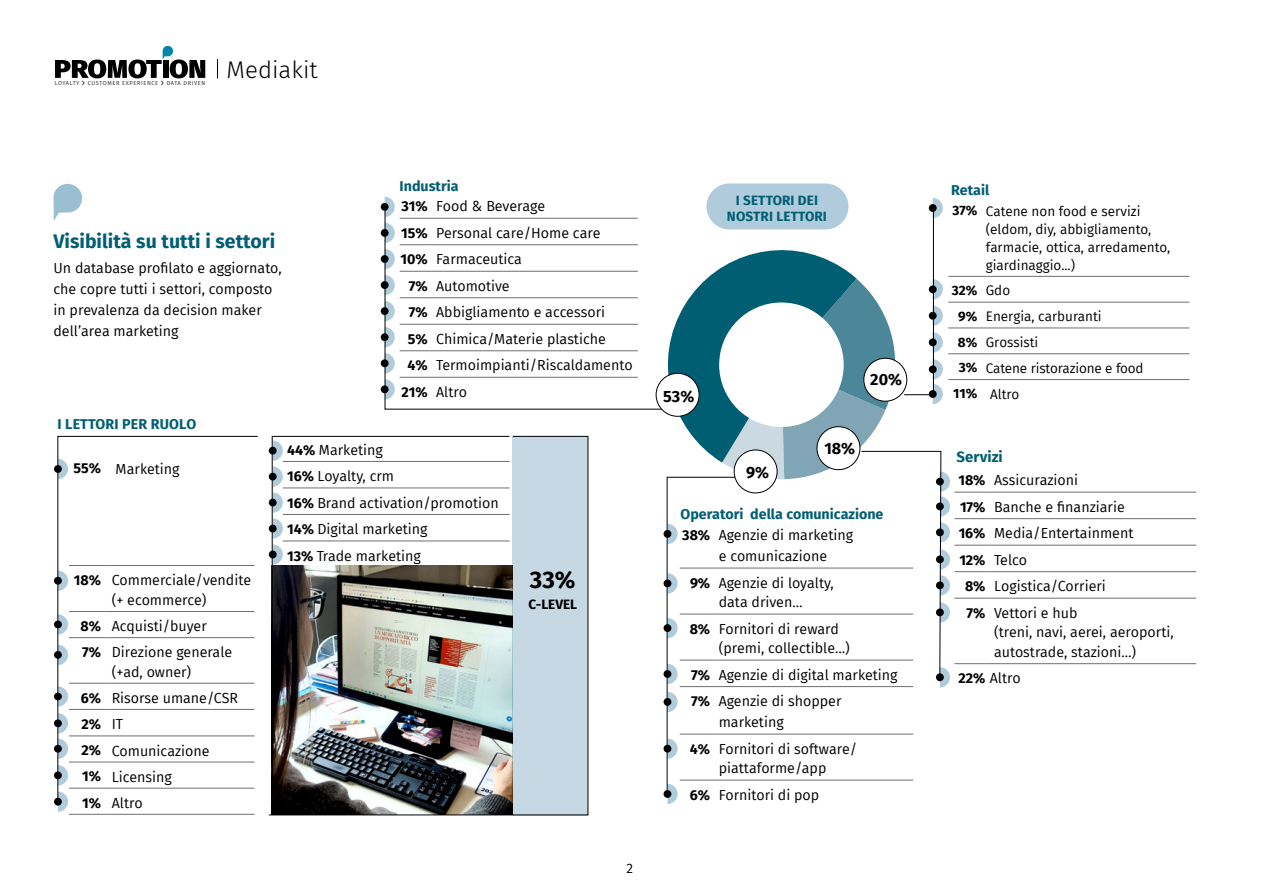
<style>
.page{position:relative;width:1263px;height:893px;background:#fff}
.page>*{position:absolute;margin:0;border:0;box-sizing:border-box;transform-origin:0 0}
.t1{font:300 24px "Fira Sans";color:#000}
.t2{font:700 24px "Fira Sans";color:#000}
.t3{font:700 19.5px "Fira Sans";color:#005e73}
.t4{font:700 16.2px "Fira Sans";color:#000}
.t5{font:700 15px "Fira Sans";color:#005e73}
.t6{font:14.25px/26.5px "Fira Sans";color:#000}
.t7{font:700 14.25px "Fira Sans";color:#005e73}
.t8{font:13.5px/18px "Fira Sans";color:#000}
.t9{font:700 13.5px/16.5px "Fira Sans";letter-spacing:.01em;color:#005e73;text-align:center}
.t10{font:700 13.5px "Fira Sans";color:#000}
.t11{font:5.7px "Fira Sans";letter-spacing:.11em;color:#373a3b}
.t12{font:5.7px "Fira Sans";letter-spacing:.08em;color:#373a3b}
.s1{font-weight:700}
.s2{font-weight:400}
</style>
<div class="page">
<svg style="left:53px;top:184px;width:29px;height:37px"></svg>
<svg style="left:385px;top:197px;width:10px;height:9px"></svg>
<div style="left:381px;top:203px;width:8px;height:8px;background:#000;border-radius:50%"></div>
<div style="left:381px;top:229px;width:8px;height:8px;background:#000;border-radius:50%"></div>
<div style="left:381px;top:255px;width:8px;height:8px;background:#000;border-radius:50%"></div>
<div style="left:381px;top:333px;width:8px;height:8px;background:#000;border-radius:50%"></div>
<div style="left:381px;top:281px;width:8px;height:8px;background:#000;border-radius:50%"></div>
<div style="left:381px;top:307px;width:8px;height:8px;background:#000;border-radius:50%"></div>
<div style="left:381px;top:359px;width:8px;height:8px;background:#000;border-radius:50%"></div>
<div style="left:381px;top:385px;width:8px;height:8px;background:#000;border-radius:50%"></div>
<svg style="left:663px;top:530px;width:8px;height:8px"></svg>
<svg style="left:663px;top:790px;width:8px;height:8px"></svg>
<svg style="left:663px;top:579px;width:8px;height:8px"></svg>
<svg style="left:663px;top:698px;width:8px;height:8px"></svg>
<svg style="left:663px;top:624px;width:8px;height:8px"></svg>
<svg style="left:663px;top:670px;width:8px;height:8px"></svg>
<svg style="left:663px;top:745px;width:8px;height:8px"></svg>
<svg style="left:384px;top:206px;width:282px;height:204px"></svg>
<hr style="left:948px;top:276px;width:38px;height:1px;background:#706f6f">
<hr style="left:986px;top:276px;width:203px;height:1px;background:#706f6f">
<hr style="left:948px;top:302px;width:38px;height:1px;background:#706f6f">
<hr style="left:986px;top:302px;width:203px;height:1px;background:#706f6f">
<hr style="left:948px;top:328px;width:38px;height:1px;background:#706f6f">
<hr style="left:986px;top:328px;width:203px;height:1px;background:#706f6f">
<hr style="left:948px;top:353px;width:38px;height:1px;background:#706f6f">
<hr style="left:986px;top:353px;width:203px;height:1px;background:#706f6f">
<hr style="left:948px;top:379px;width:38px;height:1px;background:#706f6f">
<hr style="left:986px;top:379px;width:203px;height:1px;background:#706f6f">
<hr style="left:954px;top:492px;width:31px;height:1px;background:#706f6f">
<hr style="left:985px;top:492px;width:211px;height:1px;background:#706f6f">
<hr style="left:954px;top:518px;width:31px;height:1px;background:#706f6f">
<hr style="left:985px;top:518px;width:211px;height:1px;background:#706f6f">
<hr style="left:954px;top:545px;width:31px;height:1px;background:#706f6f">
<hr style="left:985px;top:545px;width:211px;height:1px;background:#706f6f">
<hr style="left:954px;top:571px;width:31px;height:1px;background:#706f6f">
<hr style="left:985px;top:571px;width:211px;height:1px;background:#706f6f">
<hr style="left:954px;top:598px;width:31px;height:1px;background:#706f6f">
<hr style="left:985px;top:598px;width:211px;height:1px;background:#706f6f">
<hr style="left:954px;top:663px;width:31px;height:1px;background:#706f6f">
<hr style="left:985px;top:663px;width:211px;height:1px;background:#706f6f">
<div style="left:706px;top:183px;width:142px;height:46px;background:#b0cbdb;border-radius:23px"></div>
<div style="left:656px;top:373px;width:43px;height:43px;background:#fff;border-radius:50%"></div>
<div style="left:656px;top:373px;width:43px;height:44px;border:1px solid #000;border-radius:50%"></div>
<hr style="left:69px;top:814px;width:36px;height:1px;background:#706f6f">
<hr style="left:105px;top:814px;width:150px;height:1px;background:#706f6f">
<div style="left:54px;top:577px;width:8px;height:8px;background:#000;border-radius:50%"></div>
<svg style="left:54px;top:465px;width:8px;height:8px"></svg>
<div style="left:54px;top:620px;width:8px;height:8px;background:#000;border-radius:50%"></div>
<div style="left:54px;top:651px;width:8px;height:8px;background:#000;border-radius:50%"></div>
<div style="left:54px;top:692px;width:8px;height:8px;background:#000;border-radius:50%"></div>
<div style="left:54px;top:719px;width:8px;height:8px;background:#000;border-radius:50%"></div>
<div style="left:54px;top:745px;width:8px;height:8px;background:#000;border-radius:50%"></div>
<div style="left:54px;top:771px;width:8px;height:8px;background:#000;border-radius:50%"></div>
<svg style="left:58px;top:803px;width:10px;height:9px"></svg>
<div style="left:54px;top:798px;width:8px;height:8px;background:#000;border-radius:50%"></div>
<svg style="left:57px;top:436px;width:201px;height:367px"></svg>
<svg style="left:268px;top:436px;width:321px;height:380px"></svg>
<img style="left:272px;top:565px;width:241px;height:249px">
<svg style="left:217px;top:59px;width:1px;height:20px"></svg>
<svg style="left:666px;top:198px;width:284px;height:606px"></svg>
<svg style="left:55px;top:46px;width:150px;height:33px"></svg>
<p class="t12" style="left:55px;top:79px;width:26px">LOYALTY</p>
<p class="t11" style="left:88px;top:79px;width:72px">CUSTOMER EXPERIENCE</p>
<p class="t11" style="left:167px;top:79px;width:40px">DATA DRIVEN</p>
<h1 class="t1" style="left:227px;top:52px;width:93px">Mediakit</h1>
<h2 class="t3" style="left:53px;top:224px;width:223px">Visibilità su tutti i settori</h2>
<p class="t6" style="left:53px;top:257px;width:230px;line-height:21px">Un database profilato e aggiornato, che copre tutti i settori, composto in prevalenza da decision maker dell’area marketing</p>
<p class="t7" style="left:58px;top:412px;width:140px">I LETTORI PER RUOLO</p>
<p class="t7" style="left:400px;top:174px;width:61px">Industria</p>
<p class="t6" style="left:401px;top:193px;width:145px"><span class="s1">31%</span> Food &amp; Beverage</p>
<p class="t6" style="left:401px;top:219px;width:201px"><span class="s1">15%</span> Personal care/Home care</p>
<p class="t6" style="left:400px;top:246px;width:123px"><span class="s1">10%</span> Farmaceutica</p>
<p class="t6" style="left:409px;top:272px;width:103px"><span class="s1">7%</span> Automotive</p>
<p class="t6" style="left:409px;top:299px;width:198px"><span class="s1">7%</span> Abbigliamento e accessori</p>
<p class="t6" style="left:408px;top:325px;width:200px"><span class="s1">5%</span> Chimica/Materie plastiche</p>
<p class="t6" style="left:407px;top:352px;width:227px"><span class="s1">4%</span> Termoimpianti/Riscaldamento</p>
<p class="t6" style="left:401px;top:378px;width:67px"><span class="s1">21%</span> Altro</p>
<p class="t6" style="left:74px;top:455px;width:108px"><span class="s1">55%</span> Marketing</p>
<p class="t6" style="left:74px;top:570px;width:179px;line-height:19.5px;text-align:center"><span class="s1">18%</span> Commerciale/vendite (+ ecommerce)</p>
<p class="t6" style="left:81px;top:613px;width:153px;line-height:26.1px"><span class="s1">8%</span> Acquisti/buyer<br><span class="s1">7%</span> Direzione generale</p>
<p class="t6" style="left:81px;top:658px;width:159px;text-indent:31px">(+ad, owner)<br><span class="s1">6%</span> Risorse umane/CSR<br><span class="s1">2%</span> IT<br><span class="s1">2%</span> Comunicazione<br><span class="s1">1%</span> Licensing<br><span class="s1">1%</span> Altro</p>
<p class="t6" style="left:287px;top:436px;width:213px"><span class="s1">44%</span> Marketing<br><span class="s1">16%</span> Loyalty, crm<br><span class="s1">16%</span> Brand activation/promotion<br><span class="s1">14%</span> Digital marketing<br><span class="s1">13%</span> Trade marketing</p>
<h1 class="t2" style="left:530px;top:559px;width:47px">33%</h1>
<p class="t10" style="left:528px;top:593px;width:50px">C-LEVEL</p>
<p class="t8" style="left:627px;top:859px;width:8px">2</p>
<p class="t9" style="left:727px;top:191px;width:101px">I SETTORI DEI<br>NOSTRI LETTORI</p>
<p class="t4" style="left:663px;top:382px;width:33px">53%</p>
<p class="t4" style="left:870px;top:365px;width:33px">20%</p>
<p class="t4" style="left:824px;top:435px;width:32px">18%</p>
<p class="t4" style="left:746px;top:459px;width:24px">9%</p>
<p class="t7" style="left:681px;top:502px;width:204px">Operatori della comunicazione</p>
<p class="t6" style="left:719px;top:524px;width:136px;line-height:21px;text-indent:-36px"><span class="s1">38%</span> Agenzie di marketing e comunicazione</p>
<p class="t6" style="left:690px;top:573px;width:145px;line-height:19.5px;text-align:center"><span class="s1">9%</span> Agenzie di loyalty, data driven…</p>
<p class="t6" style="left:719px;top:619px;width:133px;line-height:19.5px;text-indent:-29px"><span class="s1">8%</span> Fornitori di reward (premi, collectible…)</p>
<p class="t6" style="left:691px;top:661px;width:208px"><span class="s1">7%</span> Agenzie di digital marketing<br><span class="s1">7%</span> Agenzie di shopper</p>
<p class="t6" style="left:690px;top:709px;width:169px;text-indent:29px">marketing<br><span class="s1">4%</span> Fornitori di software/</p>
<p class="t6" style="left:690px;top:755px;width:138px;text-indent:29px">piattaforme/app<br><span class="s1">6%</span> Fornitori di pop</p>
<p class="t7" style="left:951px;top:178px;width:40px">Retail</p>
<p class="t8" style="left:986px;top:202px;width:186px;text-indent:-33px"><span class="s1">37%</span> Catene non food e servizi (eldom, diy, abbigliamento, farmacie, ottica, arredamento, giardinaggio...)</p>
<p class="t10" style="left:952px;top:279px;width:60px">32% <span class="s2">Gdo</span></p>
<p class="t8" style="left:958px;top:307px;width:145px"><span class="s1">9%</span> Energia, carburanti</p>
<p class="t8" style="left:958px;top:333px;width:82px"><span class="s1">8%</span> Grossisti</p>
<p class="t8" style="left:959px;top:359px;width:186px"><span class="s1">3%</span> Catene ristorazione e food</p>
<p class="t8" style="left:953px;top:384px;width:68px"><span class="s1">11%</span> Altro</p>
<p class="t5" style="left:956px;top:444px;width:48px">Servizi</p>
<p class="t6" style="left:958px;top:467px;width:121px"><span class="s1">18%</span> Assicurazioni</p>
<p class="t6" style="left:960px;top:493px;width:166px"><span class="s1">17%</span> Banche e finanziarie</p>
<p class="t6" style="left:959px;top:520px;width:176px"><span class="s1">16%</span> Media/Entertainment</p>
<p class="t6" style="left:959px;top:546px;width:69px"><span class="s1">12%</span> Telco</p>
<p class="t6" style="left:965px;top:573px;width:142px"><span class="s1">8%</span> Logistica/Corrieri</p>
<p class="t6" style="left:967px;top:599px;width:112px"><span class="s1">7%</span> Vettori e hub</p>
<p class="t6" style="left:994px;top:622px;width:181px;line-height:19.5px">(treni, navi, aerei, aeroporti, autostrade, stazioni…)</p>
<p class="t6" style="left:958px;top:665px;width:64px"><span class="s1">22%</span> Altro</p>
</div>
